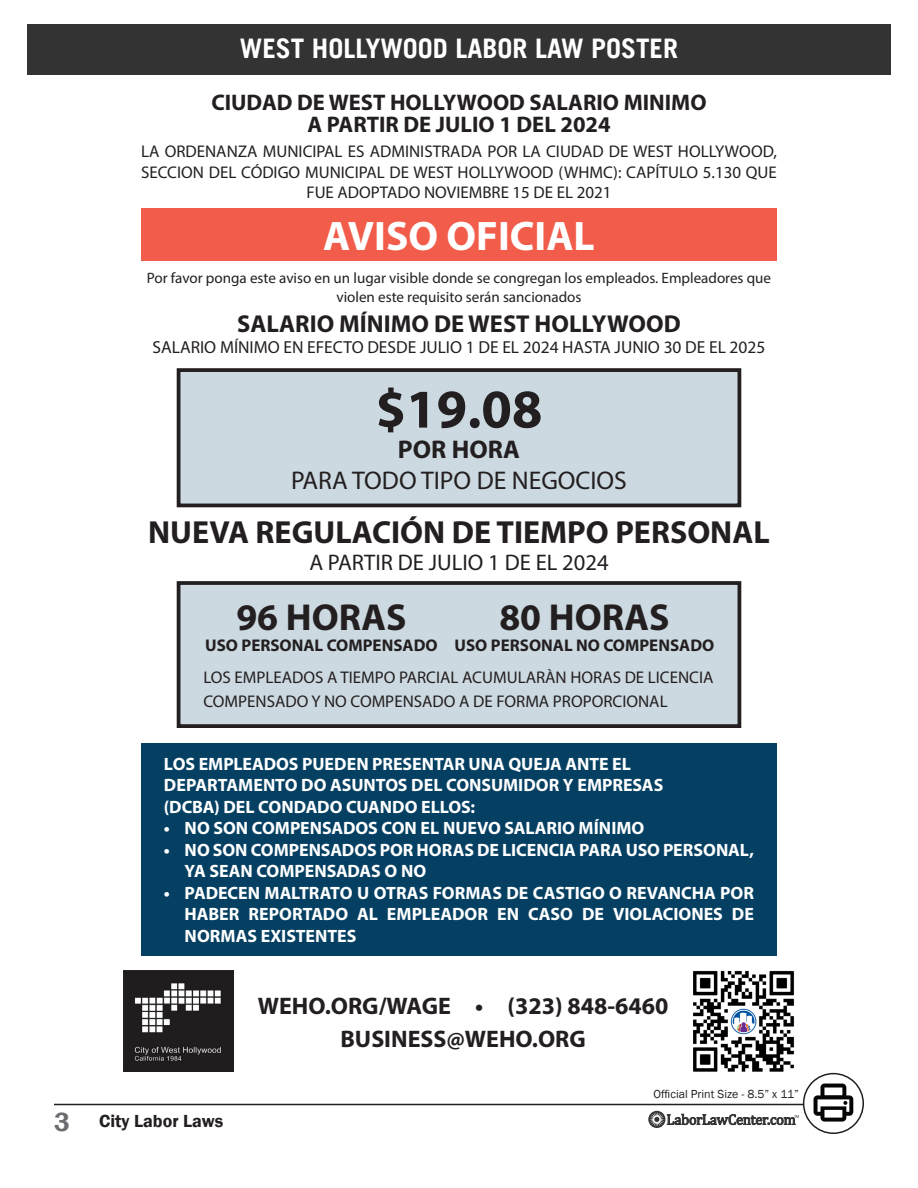
<style>
.page{position:relative;width:918px;height:1188px;background:#fff}
.page>*{position:absolute;margin:0;border:0;box-sizing:border-box;transform-origin:0 0}
.t1{font:700 54.9px "Myriad Pro";color:#231f20}
.t2{font:700 41.4px "Myriad Pro";color:#fff}
.t3{font:700 37.65px "Myriad Pro";color:#231f20}
.t4{font:700 32.1px "Myriad Pro";color:#231f20}
.t5{font:700 27px "Trade Gothic LT";color:#fff}
.t6{font:25.65px "Myriad Pro";color:#231f20}
.t7{font:700 25.65px "Myriad Pro";color:#231f20}
.t8{font:700 24.45px "Myriad Pro";color:#231f20}
.t9{font:700 24px "Myriad Pro";color:#231f20}
.t10{font:700 22.65px "Myriad Pro";color:#231f20}
.t11{font:22.65px "Myriad Pro";color:#231f20}
.t12{font:600 18px "Franklin Gothic";color:#231f20}
.t13{font:700 17.85px/21.5px "Myriad Pro";color:#fff}
.t14{font:17.4px "Myriad Pro";color:#231f20}
.t15{font:16.95px/20.4px "Myriad Pro";color:#231f20;text-align:center}
.t16{font:700 16.95px "Myriad Pro";color:#231f20}
.t17{font:15px "Myriad Pro";color:#231f20}
.t18{font:12px "Franklin Gothic";color:#231f20}
.s1{font-size:27px;color:#6c6d70}
</style>
<div class="page">
<hr style="left:54px;top:1104px;width:810px;height:1px;background:#231f20">
<svg style="left:648px;top:1072px;width:216px;height:62px"></svg>
<div style="left:27px;top:24px;width:864px;height:50px;background:#323332"></div>
<div style="left:141px;top:208px;width:636px;height:53px;background:#f25c4a"></div>
<div style="left:141px;top:743px;width:636px;height:213px;background:#054063"></div>
<div style="left:180px;top:370px;width:558px;height:135px;background:#ccd9e0"></div>
<div style="left:177px;top:368px;width:564px;height:139px;border:4px solid #231f20"></div>
<div style="left:180px;top:583px;width:558px;height:143px;background:#ccd9e0"></div>
<div style="left:177px;top:581px;width:564px;height:147px;border:4px solid #231f20"></div>
<img style="left:124px;top:971px;width:109px;height:101px">
<img style="left:693px;top:971px;width:101px;height:101px">
<p class="t5" style="left:240px;top:32px;width:440px">WEST HOLLYWOOD LABOR LAW POSTER</p>
<p class="t10" style="left:211px;top:87px;width:497px">CIUDAD DE WEST HOLLYWOOD SALARIO MINIMO</p>
<p class="t10" style="left:307px;top:109px;width:305px">A PARTIR DE JULIO 1 DEL 2024</p>
<p class="t15" style="left:141px;top:141px;width:637px">LA ORDENANZA MUNICIPAL ES ADMINISTRADA POR LA CIUDAD DE WEST HOLLYWOOD,<br>SECCION DEL CÓDIGO MUNICIPAL DE WEST HOLLYWOOD (WHMC): CAPÍTULO 5.130 QUE<br>FUE ADOPTADO NOVIEMBRE 15 DE EL 2021</p>
<p class="t2" style="left:323px;top:209px;width:273px">AVISO OFICIAL</p>
<p class="t17" style="left:147px;top:269px;width:626px">Por favor ponga este aviso en un lugar visible donde se congregan los empleados. Empleadores que</p>
<p class="t17" style="left:336px;top:287px;width:247px">violen este requisito serán sancionados</p>
<p class="t8" style="left:237px;top:308px;width:445px">SALARIO MÍNIMO DE WEST HOLLYWOOD</p>
<p class="t14" style="left:153px;top:336px;width:614px">SALARIO MÍNIMO EN EFECTO DESDE JULIO 1 DE EL 2024 HASTA JUNIO 30 DE EL 2025</p>
<p class="t1" style="left:376px;top:373px;width:168px">$19.08</p>
<p class="t7" style="left:398px;top:433px;width:124px">POR HORA</p>
<p class="t6" style="left:291px;top:465px;width:337px">PARA TODO TIPO DE NEGOCIOS</p>
<p class="t4" style="left:148px;top:511px;width:623px">NUEVA REGULACIÓN DE TIEMPO PERSONAL</p>
<p class="t11" style="left:309px;top:548px;width:301px">A PARTIR DE JULIO 1 DE EL 2024</p>
<p class="t3" style="left:236px;top:593px;width:172px">96 HORAS</p>
<p class="t16" style="left:205px;top:634px;width:234px">USO PERSONAL COMPENSADO</p>
<p class="t3" style="left:499px;top:593px;width:172px">80 HORAS</p>
<p class="t16" style="left:455px;top:634px;width:261px">USO PERSONAL NO COMPENSADO</p>
<p class="t15" style="left:204px;top:667px;width:512px">LOS EMPLEADOS A TIEMPO PARCIAL ACUMULARÀN HORAS DE LICENCIA</p>
<p class="t15" style="left:204px;top:691px;width:466px">COMPENSADO Y NO COMPENSADO A DE FORMA PROPORCIONAL</p>
<p class="t13" style="left:164px;top:753px;width:469px">LOS EMPLEADOS PUEDEN PRESENTAR UNA QUEJA ANTE EL</p>
<p class="t13" style="left:164px;top:774px;width:501px">DEPARTAMENTO DO ASUNTOS DEL CONSUMIDOR Y EMPRESAS</p>
<p class="t13" style="left:164px;top:796px;width:313px">(DCBA) DEL CONDADO CUANDO ELLOS:</p>
<p class="t13" style="left:164px;top:817px;width:482px">• NO SON COMPENSADOS CON EL NUEVO SALARIO MÍNIMO</p>
<p class="t13" style="left:185px;top:839px;width:571px;text-indent:-21px">• NO SON COMPENSADOS POR HORAS DE LICENCIA PARA USO PERSONAL,<br>YA SEAN COMPENSADAS O NO</p>
<p class="t13" style="left:185px;top:881px;width:571px;text-align:justify;text-indent:-21px">• PADECEN MALTRATO U OTRAS FORMAS DE CASTIGO O REVANCHA POR HABER REPORTADO AL EMPLEADOR EN CASO DE VIOLACIONES DE NORMAS EXISTENTES</p>
<p class="t9" style="left:258px;top:990px;width:412px">WEHO.ORG/WAGE • (323) 848-6460</p>
<p class="t9" style="left:340px;top:1023px;width:247px">BUSINESS@WEHO.ORG</p>
<p class="t12" style="left:54px;top:1110px;width:171px"><span class="s1">3</span> City Labor Laws</p>
<p class="t18" style="left:653px;top:1087px;width:147px">Official Print Size - 8.5” x 11”</p>
</div>
